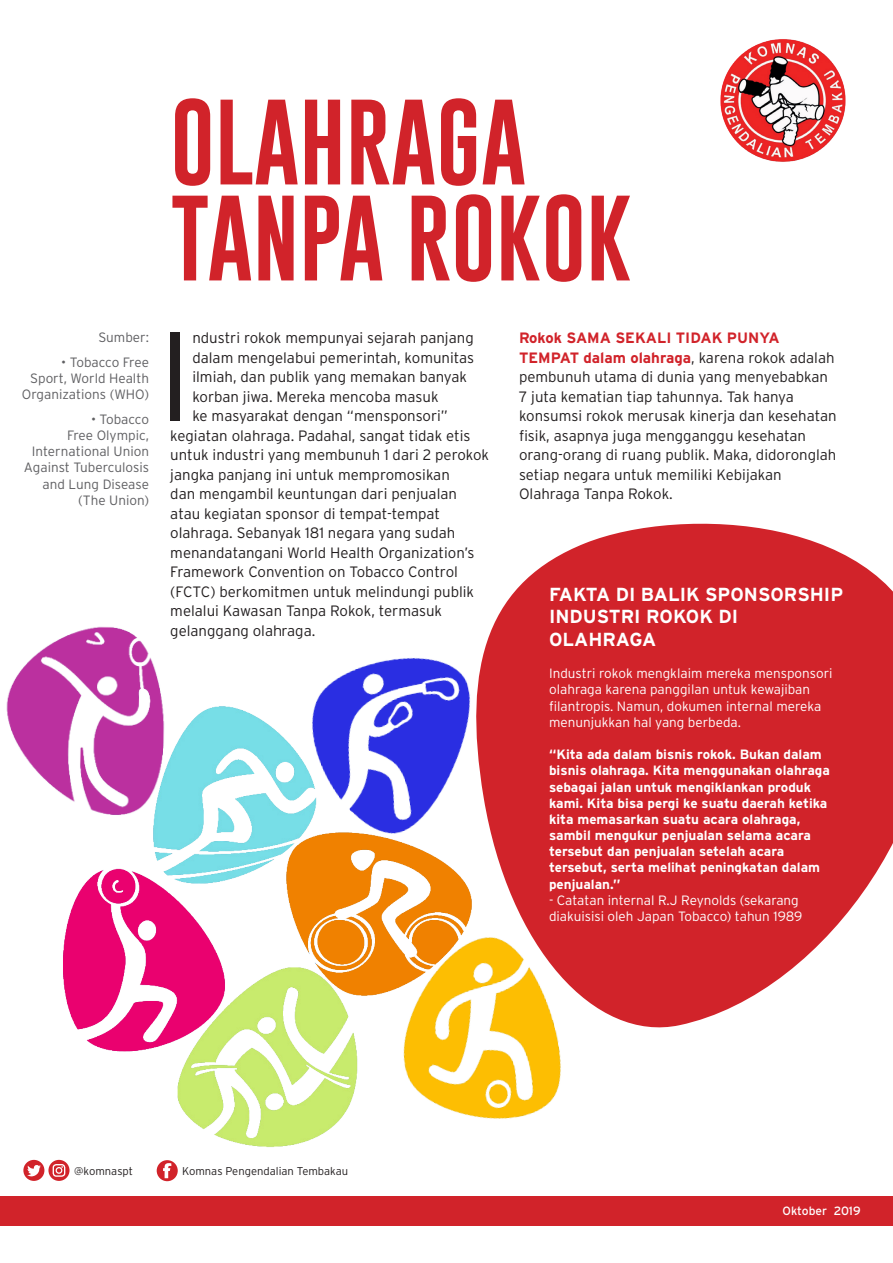
<style>
.page{position:relative;width:893px;height:1263px;background:#fff}
.page>*{position:absolute;margin:0;border:0;box-sizing:border-box;transform-origin:0 0}
.t1{font:300 126.45px "Interstate";color:#231f20}
.t2{font:88.5px "Gobold";color:#d1232a}
.t3{font:700 18.9px/22.6px "Interstate";color:#fff}
.t4{font:300 15px/19.5px "Interstate";color:#231f20}
.t5{font:700 13.5px/16.2px "Interstate";color:#fff}
.t6{font:300 13.5px/16.2px "Interstate";color:#fff}
.t7{font:300 13.5px/16.2px "Interstate";color:#5f5f62;text-align:right}
.t8{font:12px "Interstate";color:#fff}
.t9{font:300 11.25px "Interstate";color:#231f20}
.s1{font-weight:700;color:#d1232a}
</style>
<div class="page">
<svg style="left:493px;top:523px;width:400px;height:505px;fill:#d1232a"></svg>
<img style="left:720px;top:39px;width:126px;height:123px">
<div style="left:0;top:1196px;width:893px;height:30px;background:#d1232a"></div>
<img style="left:153px;top:706px;width:126px;height:170px">
<img style="left:279px;top:626px;width:238px;height:238px">
<img style="left:403px;top:913px;width:196px;height:206px">
<img style="left:63px;top:860px;width:179px;height:192px">
<img style="left:167px;top:959px;width:191px;height:188px">
<img style="left:279px;top:812px;width:201px;height:201px">
<img style="left:6px;top:626px;width:185px;height:198px">
<svg style="left:157px;top:1160px;width:21px;height:21px"></svg>
<svg style="left:48px;top:1160px;width:22px;height:21px"></svg>
<div style="left:53px;top:1164px;width:12px;height:13px;border:1px solid #fff;border-radius:3px"></div>
<div style="left:56px;top:1167px;width:6px;height:7px;border:1px solid #fff;border-radius:50%"></div>
<div style="left:23px;top:1160px;width:21px;height:21px;background:#d1232a;border-radius:50%"></div>
<svg style="left:27px;top:1165px;width:14px;height:11px"></svg>
<p class="t7" style="left:98px;top:329px;width:52px">Sumber:</p>
<p class="t7" style="left:22px;top:354px;width:129px">• Tobacco Free<br>Sport, World Health<br>Organizations (WHO)</p>
<p class="t7" style="left:24px;top:411px;width:127px">• Tobacco<br>Free Olympic,<br>International Union<br>Against Tuberculosis and Lung Disease (The Union)</p>
<p class="t2" style="left:170px;top:85px;width:357px">OLAHRAGA</p>
<p class="t2" style="left:170px;top:181px;width:463px">TANPA ROKOK</p>
<p class="t1" style="left:158px;top:306px;width:36px">I</p>
<p class="t4" style="left:192px;top:328px;width:283px">ndustri rokok mempunyai sejarah panjang</p>
<p class="t4" style="left:192px;top:347px;width:283px">dalam mengelabui pemerintah, komunitas</p>
<p class="t4" style="left:192px;top:367px;width:276px">ilmiah, dan publik yang memakan banyak</p>
<p class="t4" style="left:192px;top:386px;width:248px">korban jiwa. Mereka mencoba masuk</p>
<p class="t4" style="left:192px;top:406px;width:257px">ke masyarakat dengan “mensponsori”</p>
<p class="t4" style="left:170px;top:425px;width:302px">kegiatan olahraga. Padahal, sangat tidak etis</p>
<p class="t4" style="left:170px;top:445px;width:320px">untuk industri yang membunuh 1 dari 2 perokok</p>
<p class="t4" style="left:170px;top:464px;width:281px">jangka panjang ini untuk mempromosikan</p>
<p class="t4" style="left:170px;top:484px;width:288px">dan mengambil keuntungan dari penjualan</p>
<p class="t4" style="left:170px;top:503px;width:271px">atau kegiatan sponsor di tempat-tempat</p>
<p class="t4" style="left:170px;top:523px;width:287px">olahraga. Sebanyak 181 negara yang sudah</p>
<p class="t4" style="left:170px;top:542px;width:306px">menandatangani World Health Organization’s</p>
<p class="t4" style="left:170px;top:562px;width:289px">Framework Convention on Tobacco Control</p>
<p class="t4" style="left:170px;top:581px;width:305px">(FCTC) berkomitmen untuk melindungi publik</p>
<p class="t4" style="left:170px;top:601px;width:273px">melalui Kawasan Tanpa Rokok, termasuk</p>
<p class="t4" style="left:170px;top:620px;width:147px">gelanggang olahraga.</p>
<p class="t4" style="left:519px;top:328px;width:319px"><span class="s1">Rokok SAMA SEKALI TIDAK PUNYA TEMPAT dalam olahraga</span>, karena rokok adalah pembunuh utama di dunia yang menyebabkan 7 juta kematian tiap tahunnya. Tak hanya konsumsi rokok merusak kinerja dan kesehatan fisik, asapnya juga mengganggu kesehatan orang-orang di ruang publik. Maka, didoronglah setiap negara untuk memiliki Kebijakan Olahraga Tanpa Rokok.</p>
<p class="t3" style="left:549px;top:582px;width:296px">FAKTA DI BALIK SPONSORSHIP<br>INDUSTRI ROKOK DI<br>OLAHRAGA</p>
<p class="t6" style="left:549px;top:665px;width:285px">Industri rokok mengklaim mereka mensponsori olahraga karena panggilan untuk kewajiban filantropis. Namun, dokumen internal mereka menunjukkan hal yang berbeda.</p>
<p class="t5" style="left:549px;top:746px;width:282px">“Kita ada dalam bisnis rokok. Bukan dalam bisnis olahraga. Kita menggunakan olahraga sebagai jalan untuk mengiklankan produk kami. Kita bisa pergi ke suatu daerah ketika kita memasarkan suatu acara olahraga, sambil mengukur penjualan selama acara tersebut dan penjualan setelah acara tersebut, serta melihat peningkatan dalam penjualan.’’</p>
<p class="t6" style="left:549px;top:892px;width:251px">- Catatan internal R.J Reynolds (sekarang</p>
<p class="t6" style="left:549px;top:908px;width:255px">diakuisisi oleh Japan Tobacco) tahun 1989</p>
<p class="t9" style="left:74px;top:1165px;width:60px">@komnaspt</p>
<p class="t9" style="left:182px;top:1165px;width:167px">Komnas Pengendalian Tembakau</p>
<p class="t8" style="left:782px;top:1204px;width:80px">Oktober 2019</p>
</div>
